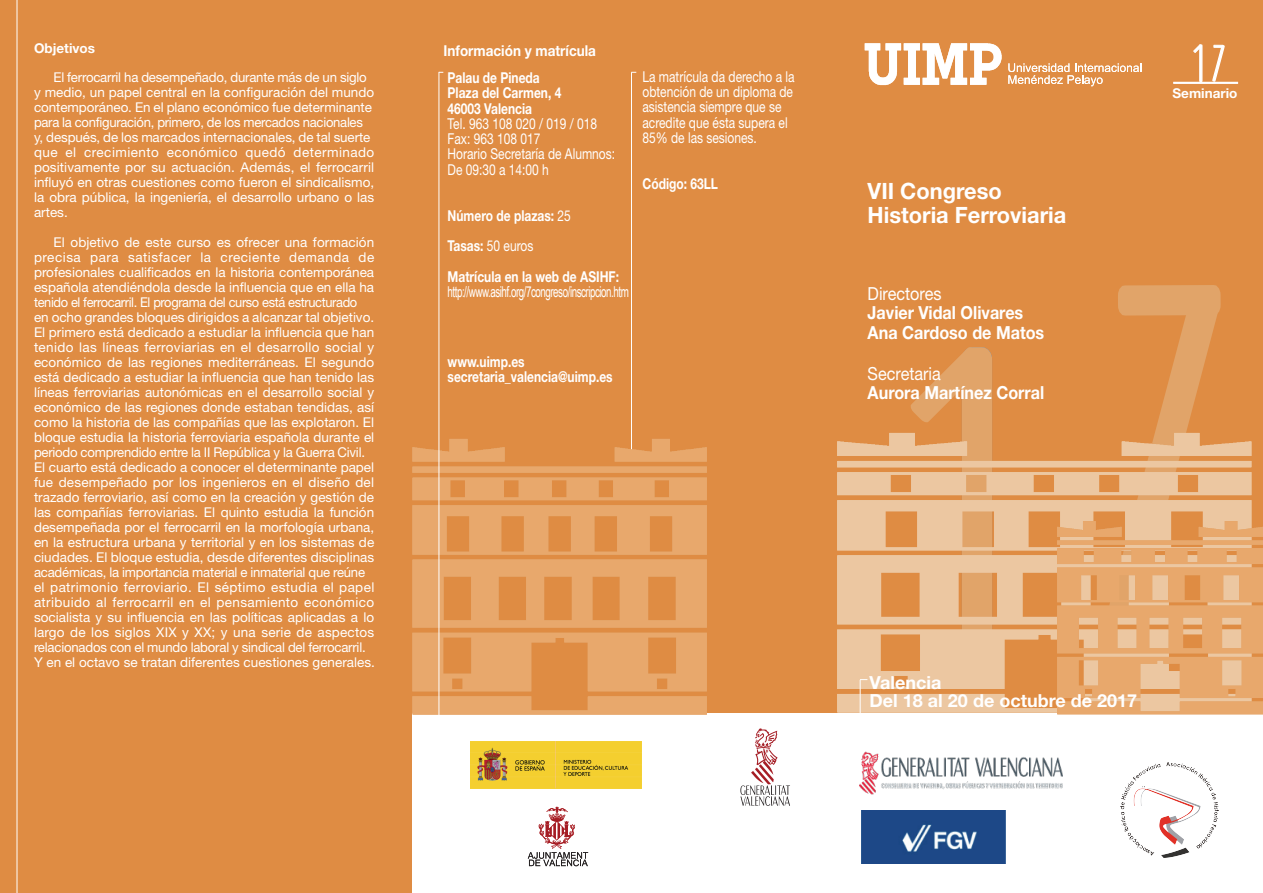
<style>
.page{position:relative;width:1263px;height:893px;background:#df8c43}
.page>*{position:absolute;margin:0;border:0;box-sizing:border-box;transform-origin:0 0}
.t1{font:700 22.5px/24px "Helvetica Neue";color:#fff}
.t2{font:700 18px/19.5px "Helvetica Neue";color:#fff;scale:.9 1}
.t3{font:700 18px/18px "Helvetica Neue";color:#fff}
.t4{font:18px "Helvetica Neue";color:#fff;scale:.9 1}
.t5{font:15px/15.3px "Helvetica Neue";color:#fff;scale:.8 1}
.t6{font:700 15px/15.3px "Helvetica Neue";color:#fff;scale:.8 1}
.t7{font:15px "Arial Narrow";letter-spacing:-.04em;color:#fff;scale:.8 1}
.t8{font:700 15px "Helvetica Neue";color:#fff;scale:.9 1}
.t9{font:13.5px/15px "Helvetica Neue";color:#fff}
.t10{font:700 13.5px "Helvetica Neue";color:#fff}
.s1{font-weight:400}
</style>
<div class="page">
<div style="left:412px;top:714px;width:851px;height:179px;background:#fff"></div>
<hr style="left:17px;top:0;width:1px;height:893px;background:#fff">
<hr style="left:1173px;top:82px;width:65px;height:2px;background:#fff">
<svg style="left:1008px;top:63px;width:133px;height:23px;background:#e7a974"></svg>
<img style="left:860px;top:38px;width:143px;height:49px">
<hr style="left:631px;top:72px;width:1px;height:381px;background:#fff">
<img style="left:470px;top:742px;width:171px;height:46px">
<svg style="left:1211px;top:45px;width:14px;height:37px"></svg>
<svg style="left:1102px;top:279px;width:125px;height:152px;background:#df9450"></svg>
<img style="left:832px;top:431px;width:420px;height:283px">
<svg style="left:906px;top:341px;width:92px;height:351px;background:#e5ae79"></svg>
<img style="left:409px;top:436px;width:298px;height:281px">
<hr style="left:860px;top:680px;width:1px;height:38px;background:#fff">
<hr style="left:439px;top:72px;width:1px;height:655px;background:#fff">
<svg style="left:1194px;top:45px;width:7px;height:8px"></svg>
<div style="left:1193px;top:44px;width:9px;height:9px;border:1px solid #fff"></div>
<div style="left:1199px;top:44px;width:3px;height:38px;border:1px solid #fff"></div>
<img style="left:1054px;top:519px;width:209px;height:196px">
<img style="left:538px;top:806px;width:37px;height:43px">
<svg style="left:528px;top:852px;width:60px;height:14px"></svg>
<img style="left:751px;top:728px;width:27px;height:56px">
<img style="left:740px;top:784px;width:50px;height:22px">
<img style="left:860px;top:751px;width:202px;height:44px">
<img style="left:861px;top:810px;width:145px;height:53px">
<img style="left:1121px;top:762px;width:97px;height:96px">
<p class="t10" style="left:34px;top:40px;width:63px">Objetivos</p>
<p class="t9" style="left:34px;top:69px;width:342px;text-indent:20px">El ferrocarril ha desempeñado, durante más de un siglo y medio, un papel central en la configuración del mundo contemporáneo. En el plano económico fue determinante para la configuración, primero, de los mercados nacionales y, después, de los marcados internacionales, de tal suerte que el crecimiento económico quedó determinado positivamente por su actuación. Además, el ferrocarril influyó en otras cuestiones como fueron el sindicalismo, la obra pública, la ingeniería, el desarrollo urbano o las artes.</p>
<p class="t9" style="left:34px;top:234px;width:342px;text-indent:19px">El objetivo de este curso es ofrecer una formación precisa para satisfacer la creciente demanda de profesionales cualificados en la historia contemporánea española atendiéndola desde la influencia que en ella ha tenido el ferrocarril. El programa del curso está estructurado en ocho grandes bloques dirigidos a alcanzar tal objetivo.<br>El primero está dedicado a estudiar la influencia que han tenido las líneas ferroviarias en el desarrollo social y económico de las regiones mediterráneas. El segundo está dedicado a estudiar la influencia que han tenido las líneas ferroviarias autonómicas en el desarrollo social y económico de las regiones donde estaban tendidas, así como la historia de las compañías que las explotaron. El bloque estudia la historia ferroviaria española durante el periodo comprendido entre la II República y la Guerra Civil.<br>El cuarto está dedicado a conocer el determinante papel fue desempeñado por los ingenieros en el diseño del trazado ferroviario, así como en la creación y gestión de las compañías ferroviarias. El quinto estudia la función desempeñada por el ferrocarril en la morfología urbana, en la estructura urbana y territorial y en los sistemas de ciudades. El bloque estudia, desde diferentes disciplinas académicas, la importancia material e inmaterial que reúne el patrimonio ferroviario. El séptimo estudia el papel atribuido al ferrocarril en el pensamiento económico socialista y su influencia en las políticas aplicadas a lo largo de los siglos XIX y XX; y una serie de aspectos relacionados con el mundo laboral y sindical del ferrocarril.<br>Y en el octavo se tratan diferentes cuestiones generales.</p>
<p class="t8" style="left:444px;top:41px;width:171px">Información y matrícula</p>
<p class="t6" style="left:448px;top:70px;width:144px">Palau de Pineda<br>Plaza del Carmen, 4<br>46003 Valencia</p>
<p class="t5" style="left:448px;top:116px;width:211px">Tel. 963 108 020 / 019 / 018<br>Fax: 963 108 017<br>Horario Secretaría de Alumnos:<br>De 09:30 a 14:00 h</p>
<p class="t6" style="left:448px;top:200px;width:216px;line-height:30.6px">Número de plazas: <span class="s1">25<br></span>Tasas: <span class="s1">50 euros<br></span>Matrícula en la web de ASIHF:</p>
<p class="t7" style="left:448px;top:281px;width:228px">http://www.asihf.org/7congreso/inscripcion.htm</p>
<p class="t5" style="left:642px;top:69px;width:192px">La matrícula da derecho a la obtención de un diploma de asistencia siempre que se acredite que ésta supera el<br>85% de las sesiones.</p>
<p class="t6" style="left:642px;top:176px;width:96px">Código: 63LL</p>
<p class="t6" style="left:448px;top:354px;width:208px">www.uimp.es secretaria_valencia@uimp.es</p>
<h1 class="t1" style="left:868px;top:179px;width:200px">VII Congreso<br>Historia Ferroviaria</h1>
<h2 class="t4" style="left:868px;top:283px;width:84px">Directores</h2>
<h2 class="t2" style="left:868px;top:303px;width:198px">Javier Vidal Olivares<br>Ana Cardoso de Matos</h2>
<h2 class="t4" style="left:868px;top:363px;width:83px">Secretaria</h2>
<h2 class="t2" style="left:868px;top:383px;width:198px">Aurora Martínez Corral</h2>
<p class="t10" style="left:1172px;top:84px;width:66px">Seminario</p>
<h2 class="t3" style="left:870px;top:673px;width:269px">Valencia<br>Del 18 al 20 de octubre de 2017</h2>
</div>
